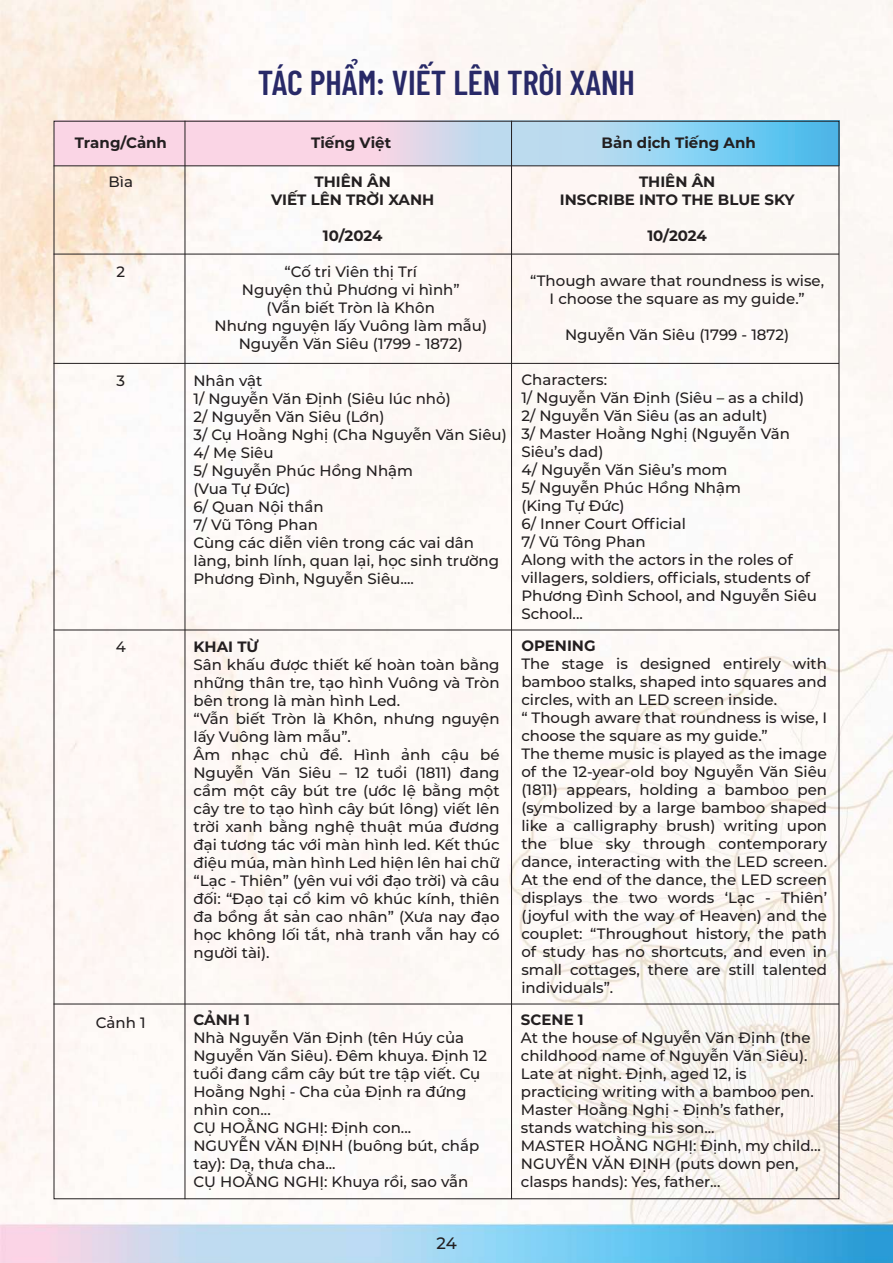
<style>
.page{position:relative;width:893px;height:1263px;background:#fff}
.page>*{position:absolute;margin:0;border:0;box-sizing:border-box;transform-origin:0 0}
.t1{font:600 34.5px "Barlow Condensed";color:#282967}
.t2{font:500 16.5px "Montserrat";color:#231f20}
.t3{font:500 15px/18px "Montserrat";color:#231f20}
.t4{font:700 15px/18px "Montserrat";color:#231f20;text-align:center}
</style>
<div class="page">
<img style="left:0;top:0;width:893px;height:1263px">
<svg style="left:56px;top:123px;width:781px;height:42px;background:#c6d3ea"></svg>
<hr style="left:54px;top:165px;width:785px;height:1px;background:#231f20">
<hr style="left:54px;top:254px;width:785px;height:1px;background:#231f20">
<hr style="left:54px;top:363px;width:785px;height:1px;background:#231f20">
<hr style="left:54px;top:629px;width:785px;height:1px;background:#231f20">
<hr style="left:54px;top:1003px;width:785px;height:1px;background:#231f20">
<hr style="left:185px;top:121px;width:1px;height:1078px;background:#231f20">
<hr style="left:511px;top:121px;width:1px;height:1078px;background:#231f20">
<h1 class="t1" style="left:258px;top:58px;width:379px">TÁC PHẨM: VIẾT LÊN TRỜI XANH</h1>
<p class="t4" style="left:75px;top:133px;width:94px">Trang/Cảnh</p>
<p class="t3" style="left:108px;top:172px;width:26px">Bìa</p>
<p class="t3" style="left:116px;top:262px;width:10px">2</p>
<p class="t3" style="left:116px;top:371px;width:10px">3</p>
<p class="t3" style="left:116px;top:637px;width:12px">4</p>
<p class="t4" style="left:311px;top:133px;width:81px">Tiếng Việt</p>
<p class="t4" style="left:271px;top:172px;width:164px">THIÊN ÂN<br>VIẾT LÊN TRỜI XANH</p>
<p class="t4" style="left:323px;top:226px;width:61px">10/2024</p>
<p class="t3" style="left:215px;top:262px;width:274px;text-align:center">“Cố tri Viên thị Trí<br>Nguyện thủ Phương vi hình”<br>(Vẫn biết Tròn là Khôn<br>Nhưng nguyện lấy Vuông làm mẫu)<br>Nguyễn Văn Siêu (1799 - 1872)</p>
<p class="t3" style="left:193px;top:371px;width:315px">Nhân vật<br>1/ Nguyễn Văn Định (Siêu lúc nhỏ)<br>2/ Nguyễn Văn Siêu (Lớn)<br>3/ Cụ Hoằng Nghị (Cha Nguyễn Văn Siêu)<br>4/ Mẹ Siêu<br>5/ Nguyễn Phúc Hồng Nhậm<br>(Vua Tự Đức)<br>6/ Quan Nội thần<br>7/ Vũ Tông Phan<br>Cùng các diễn viên trong các vai dân làng, binh lính, quan lại, học sinh trường<br>Phương Đình, Nguyễn Siêu....</p>
<p class="t4" style="left:193px;top:637px;width:66px">KHAI TỪ</p>
<p class="t3" style="left:193px;top:655px;width:308px">Sân khấu được thiết kế hoàn toàn bằng những thân tre, tạo hình Vuông và Tròn bên trong là màn hình Led.<br>“Vẫn biết Tròn là Khôn, nhưng nguyện lấy Vuông làm mẫu”.<br>Âm nhạc chủ đề. Hình ảnh cậu bé<br>Nguyễn Văn Siêu – 12 tuổi (1811) đang cầm một cây bút tre (ước lệ bằng một cây tre to tạo hình cây bút lông) viết lên trời xanh bằng nghệ thuật múa đương đại tương tác với màn hình led. Kết thúc điệu múa, màn hình Led hiện lên hai chữ “Lạc - Thiên” (yên vui với đạo trời) và câu đối: “Đạo tại cổ kim vô khúc kính, thiên đa bồng ắt sản cao nhân” (Xưa nay đạo học không lối tắt, nhà tranh vẫn hay có người tài).</p>
<p class="t4" style="left:602px;top:133px;width:156px">Bản dịch Tiếng Anh</p>
<p class="t4" style="left:560px;top:172px;width:236px">THIÊN ÂN<br>INSCRIBE INTO THE BLUE SKY</p>
<p class="t4" style="left:647px;top:226px;width:61px">10/2024</p>
<p class="t3" style="left:530px;top:271px;width:295px;text-align:center">“Though aware that roundness is wise,<br>I choose the square as my guide.”</p>
<p class="t3" style="left:565px;top:325px;width:226px">Nguyễn Văn Siêu (1799 - 1872)</p>
<p class="t3" style="left:521px;top:370px;width:297px">Characters:<br>1/ Nguyễn Văn Định (Siêu – as a child)<br>2/ Nguyễn Văn Siêu (as an adult)<br>3/ Master Hoằng Nghị (Nguyễn Văn<br>Siêu’s dad)<br>4/ Nguyễn Văn Siêu’s mom<br>5/ Nguyễn Phúc Hồng Nhậm<br>(King Tự Đức)<br>6/ Inner Court Official<br>7/ Vũ Tông Phan<br>Along with the actors in the roles of villagers, soldiers, officials, students of<br>Phương Đình School, and Nguyễn Siêu<br>School...</p>
<p class="t4" style="left:521px;top:636px;width:76px">OPENING</p>
<p class="t3" style="left:521px;top:654px;width:307px">The stage is designed entirely with bamboo stalks, shaped into squares and circles, with an LED screen inside.<br>“ Though aware that roundness is wise, I choose the square as my guide.”<br>The theme music is played as the image of the 12-year-old boy Nguyễn Văn Siêu (1811) appears, holding a bamboo pen (symbolized by a large bamboo shaped like a calligraphy brush) writing upon the blue sky through contemporary dance, interacting with the LED screen.<br>At the end of the dance, the LED screen displays the two words ‘Lạc - Thiên’ (joyful with the way of Heaven) and the couplet: “Throughout history, the path of study has no shortcuts, and even in small cottages, there are still talented individuals”.</p>
<p class="t3" style="left:96px;top:1013px;width:51px">Cảnh 1</p>
<p class="t4" style="left:193px;top:1010px;width:58px">CẢNH 1</p>
<p class="t3" style="left:193px;top:1028px;width:295px">Nhà Nguyễn Văn Định (tên Húy của<br>Nguyễn Văn Siêu). Đêm khuya. Định 12 tuổi đang cầm cây bút tre tập viết. Cụ<br>Hoằng Nghị - Cha của Định ra đứng nhìn con...<br>CỤ HOẰNG NGHỊ: Định con...<br>NGUYỄN VĂN ĐỊNH (buông bút, chắp tay): Dạ, thưa cha...<br>CỤ HOẰNG NGHỊ: Khuya rồi, sao vẫn</p>
<p class="t4" style="left:521px;top:1010px;width:64px">SCENE 1</p>
<p class="t3" style="left:521px;top:1028px;width:301px">At the house of Nguyễn Văn Định (the childhood name of Nguyễn Văn Siêu).<br>Late at night. Định, aged 12, is practicing writing with a bamboo pen.<br>Master Hoằng Nghị - Định’s father, stands watching his son...<br>MASTER HOẰNG NGHỊ: Định, my child...<br>NGUYỄN VĂN ĐỊNH (puts down pen, clasps hands): Yes, father...</p>
<p class="t2" style="left:437px;top:1232px;width:22px">24</p>
</div>
